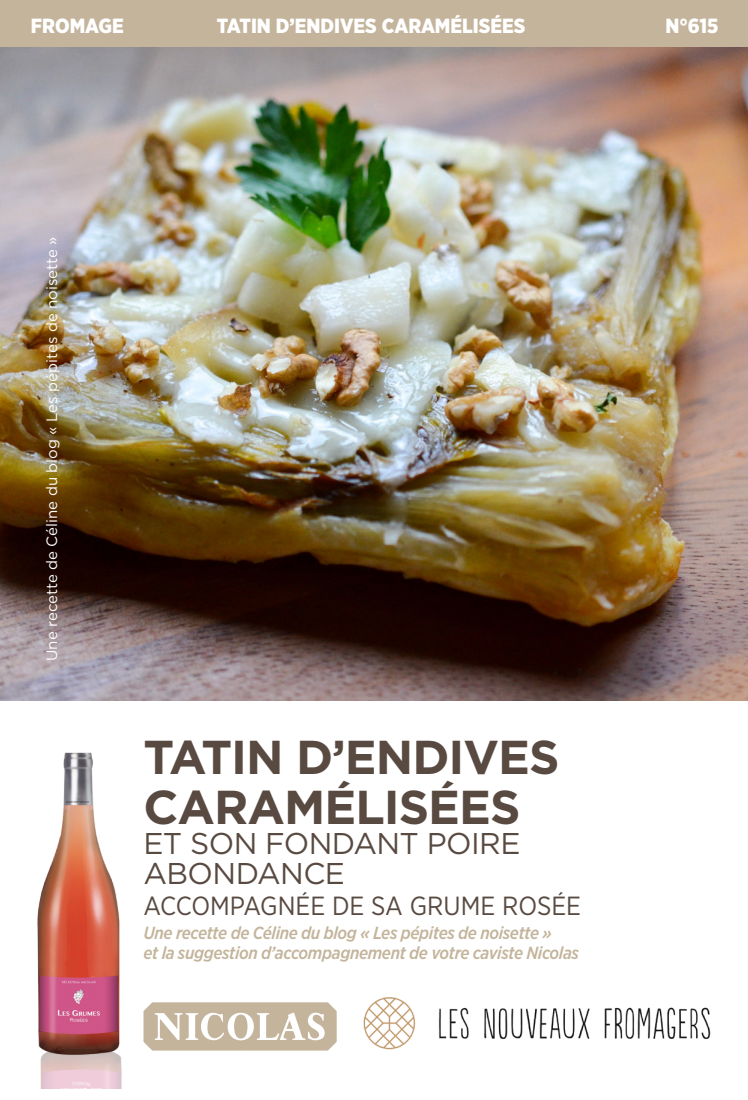
<style>
.page{position:relative;width:748px;height:1100px;background:#fff}
.page>*{position:absolute;margin:0;border:0;box-sizing:border-box;transform-origin:0 0}
.t1{font:700 47.5px "Gotham";letter-spacing:-.02em;color:#594a41}
.t2{font:30px "Gotham";letter-spacing:-.02em;color:#594a41}
.t3{font:26.25px "Gotham Narrow";color:#594a41}
.t4{font:900 20.5px "Gotham Narrow";color:#fff}
.t5{font:italic 500 17.5px/20px "Gotham Narrow";letter-spacing:-.02em;color:#c3b49b}
.t6{font:15px "Gotham";color:#fff}
</style>
<div class="page">
<div style="left:0;top:0;width:748px;height:48px;background:#c3b49b"></div>
<img style="left:0;top:48px;width:748px;height:653px">
<svg style="left:143px;top:1002px;width:194px;height:49px"></svg>
<img style="left:363px;top:997px;width:348px;height:53px">
<img style="left:37px;top:752px;width:83px;height:289px">
<img style="left:38px;top:1041px;width:84px;height:48px">
<p class="t4" style="left:31px;top:12px;width:94px">FROMAGE</p>
<p class="t4" style="left:217px;top:12px;width:310px">TATIN D’ENDIVES CARAMÉLISÉES</p>
<p class="t6" style="left:42px;top:661px;width:426px;rotate:-90deg">Une recette de Céline du blog « Les pépites de noisette »</p>
<p class="t1" style="left:143px;top:725px;width:418px">TATIN D’ENDIVES</p>
<p class="t1" style="left:143px;top:775px;width:378px">CARAMÉLISÉES</p>
<p class="t2" style="left:143px;top:824px;width:378px">ET SON FONDANT POIRE</p>
<p class="t2" style="left:143px;top:854px;width:203px">ABONDANCE</p>
<p class="t3" style="left:143px;top:890px;width:439px">ACCOMPAGNÉE DE SA GRUME ROSÉE</p>
<p class="t5" style="left:143px;top:923px;width:437px">Une recette de Céline du blog « Les pépites de noisette »<br>et la suggestion d’accompagnement de votre caviste Nicolas</p>
<p class="t4" style="left:665px;top:12px;width:55px">N°615</p>
</div>
